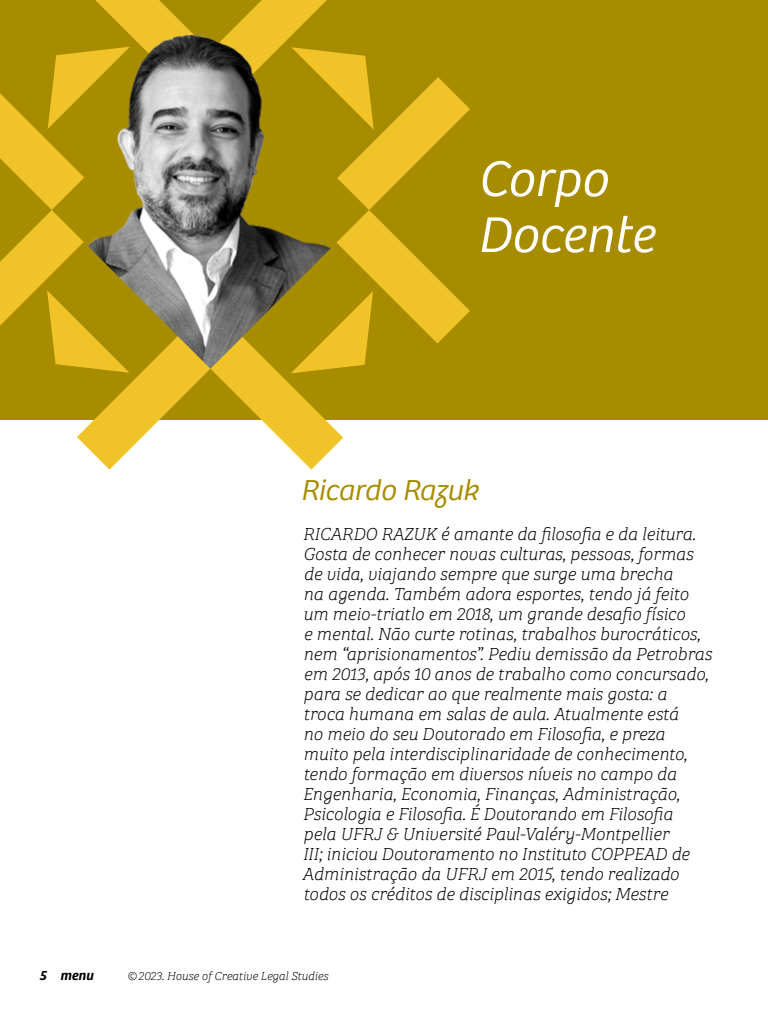
<style>
.page{position:relative;width:768px;height:1024px;background:#fff}
.page>*{position:absolute;margin:0;border:0;box-sizing:border-box;transform-origin:0 0}
.t1{font:italic 300 52px/56px "Bree";color:#fff}
.t2{font:italic 300 30px "Bree";letter-spacing:-.005em;color:#a88c00}
.t3{font:italic 18px/20px "Bree Serif Th";letter-spacing:-.005em;color:#000}
.t4{font:italic 600 14px "Bree";color:#000}
.t5{font:italic 12px "Bree Serif Th";letter-spacing:-.01em;color:#000}
</style>
<div class="page">
<div style="left:0;top:0;width:768px;height:420px;background:#a88c00"></div>
<svg style="left:0;top:0;width:470px;height:470px"></svg>
<img style="left:52px;top:11px;width:318px;height:358px">
<h1 class="t1" style="left:480px;top:147px;width:179px">Corpo<br>Docente</h1>
<h2 class="t2" style="left:302px;top:468px;width:179px">Ricardo Razuk</h2>
<p class="t3" style="left:302px;top:523px;width:411px">RICARDO RAZUK é amante da filosofia e da leitura.<br>Gosta de conhecer novas culturas, pessoas, formas de vida, viajando sempre que surge uma brecha<br>na agenda. Também adora esportes, tendo já feito um meio-triatlo em 2018, um grande desafio físico<br>e mental. Não curte rotinas, trabalhos burocráticos, nem “aprisionamentos”. Pediu demissão da Petrobras em 2013, após 10 anos de trabalho como concursado, para se dedicar ao que realmente mais gosta: a<br>troca humana em salas de aula. Atualmente está<br>no meio do seu Doutorado em Filosofia, e preza muito pela interdisciplinaridade de conhecimento, tendo formação em diversos níveis no campo da Engenharia, Economia, Finanças, Administração, Psicologia e Filosofia. É Doutorando em Filosofia<br>pela UFRJ &amp; Université Paul-Valéry-Montpellier<br>III; iniciou Doutoramento no Instituto COPPEAD de Administração da UFRJ em 2015, tendo realizado todos os créditos de disciplinas exigidos; Mestre</p>
<p class="t4" style="left:40px;top:964px;width:56px">5 menu</p>
<p class="t5" style="left:127px;top:967px;width:203px">© 2023. House of Creative Legal Studies</p>
</div>
